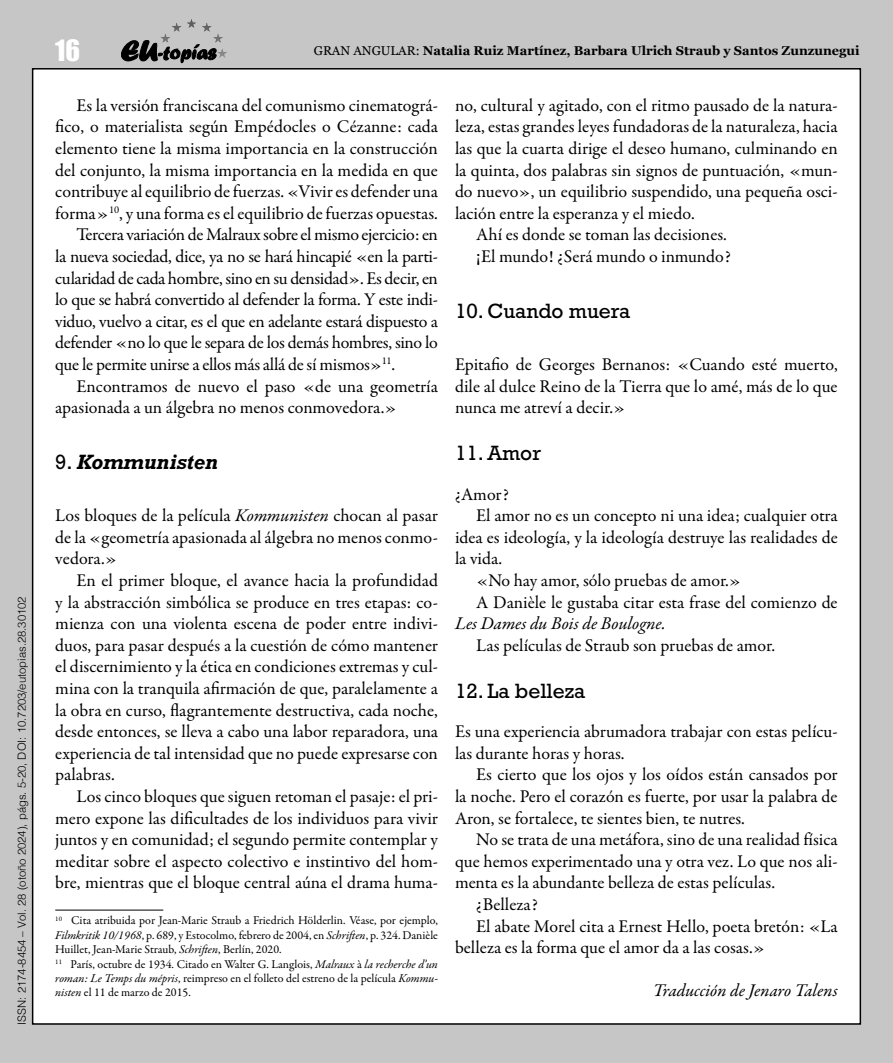
<style>
.page{position:relative;width:893px;height:1063px;background:#c6c6c6}
.page>*{position:absolute;margin:0;border:0;box-sizing:border-box;transform-origin:0 0}
.t1{font:27px "Impact";color:#fff}
.t2{font:21px "Rockwell Std";color:#000}
.t3{font:italic 700 21px "Rockwell Std";color:#000}
.t4{font:18px/21.6px "Garamond Premr Pro";letter-spacing:-.005em;color:#000;text-align:justify}
.t5{font:italic 18px "Garamond Premr Pro";color:#000}
.t6{font:700 12.75px "Georgia";color:#000}
.t7{font:12px/14.4px "Garamond Premr Pro";color:#000}
.t8{font:300 11.25px "Helvetica";color:#000}
.s1{font-weight:400}
.s2{font-weight:400;font-style:normal}
.s3{font-style:italic}
</style>
<div class="page">
<div style="left:33px;top:69px;width:827px;height:955px;background:#fff"></div>
<svg style="left:121px;top:40px;width:95px;height:23px"></svg>
<hr style="left:161px;top:19px;width:66px;height:1px;background:#585857">
<hr style="left:161px;top:20px;width:66px;height:1px;background:#595958">
<hr style="left:161px;top:21px;width:66px;height:1px;background:#5a5a59">
<hr style="left:161px;top:22px;width:66px;height:1px;background:#5c5c5b">
<hr style="left:161px;top:23px;width:66px;height:1px;background:#5d5d5c">
<hr style="left:161px;top:24px;width:66px;height:1px;background:#5f5f5e">
<hr style="left:161px;top:25px;width:66px;height:1px;background:#60605f">
<hr style="left:161px;top:26px;width:66px;height:1px;background:#626261">
<hr style="left:161px;top:27px;width:66px;height:1px;background:#636362">
<hr style="left:161px;top:28px;width:66px;height:1px;background:#656464">
<hr style="left:161px;top:29px;width:66px;height:1px;background:#666565">
<hr style="left:161px;top:30px;width:66px;height:1px;background:#676766">
<hr style="left:161px;top:31px;width:66px;height:1px;background:#696868">
<hr style="left:161px;top:32px;width:66px;height:1px;background:#6a6969">
<hr style="left:161px;top:33px;width:66px;height:1px;background:#6c6b6b">
<hr style="left:161px;top:34px;width:66px;height:1px;background:#6c6c6c">
<hr style="left:161px;top:35px;width:66px;height:1px;background:#6e6e6d">
<hr style="left:161px;top:36px;width:66px;height:1px;background:#6f6f6e">
<hr style="left:161px;top:37px;width:66px;height:1px;background:#717170">
<hr style="left:161px;top:38px;width:66px;height:1px;background:#727271">
<hr style="left:161px;top:39px;width:66px;height:1px;background:#747473">
<hr style="left:161px;top:40px;width:66px;height:1px;background:#757574">
<hr style="left:161px;top:41px;width:66px;height:1px;background:#767675">
<hr style="left:161px;top:42px;width:66px;height:1px;background:#787877">
<hr style="left:161px;top:43px;width:66px;height:1px;background:#797978">
<hr style="left:161px;top:44px;width:66px;height:1px;background:#7b7b7a">
<hr style="left:161px;top:45px;width:66px;height:1px;background:#7c7c7b">
<hr style="left:161px;top:46px;width:66px;height:1px;background:#7e7d7d">
<hr style="left:161px;top:47px;width:66px;height:1px;background:#7f7e7e">
<hr style="left:161px;top:48px;width:66px;height:1px;background:#818080">
<hr style="left:161px;top:49px;width:66px;height:1px;background:#828181">
<hr style="left:161px;top:50px;width:66px;height:1px;background:#828282">
<hr style="left:161px;top:51px;width:66px;height:1px;background:#848483">
<hr style="left:161px;top:52px;width:66px;height:1px;background:#858584">
<hr style="left:161px;top:53px;width:66px;height:1px;background:#878786">
<hr style="left:161px;top:54px;width:66px;height:1px;background:#888887">
<hr style="left:161px;top:55px;width:66px;height:1px;background:#898989">
<hr style="left:161px;top:56px;width:66px;height:1px;background:#8a8a8a">
<hr style="left:161px;top:57px;width:66px;height:1px;background:#8c8c8b">
<hr style="left:55px;top:910px;width:108px;height:1px;background:#000">
<p class="t8" style="left:12px;top:1025px;width:430px;rotate:-90deg">ISSN: 2174-8454 – Vol. 28 (otoño 2024), págs. 5-20, DOI: 10.7203/eutopias.28.30102</p>
<h1 class="t1" style="left:55px;top:29px;width:26px">16</h1>
<p class="t6" style="left:314px;top:41px;width:547px"><span class="s1">GRAN ANGULAR:</span> Natalia Ruiz Martínez, Barbara Ulrich Straub y Santos Zunzunegui</p>
<p class="t4" style="left:77px;top:95px;width:363px">Es la versión franciscana del comunismo cinematográ-</p>
<p class="t4" style="left:55px;top:116px;width:384px">fico, o materialista según Empédocles o Cézanne: cada</p>
<p class="t4" style="left:55px;top:138px;width:384px">elemento tiene la misma importancia en la construcción</p>
<p class="t4" style="left:55px;top:160px;width:384px">del conjunto, la misma importancia en la medida en que</p>
<p class="t4" style="left:55px;top:181px;width:384px">contribuye al equilibrio de fuerzas. «Vivir es defender una</p>
<p class="t4" style="left:55px;top:203px;width:384px">forma»<sup>10</sup>, y una forma es el equilibrio de fuerzas opuestas.</p>
<p class="t4" style="left:77px;top:224px;width:363px">Tercera variación de Malraux sobre el mismo ejercicio: en</p>
<p class="t4" style="left:55px;top:246px;width:384px">la nueva sociedad, dice, ya no se hará hincapié «en la parti-</p>
<p class="t4" style="left:55px;top:268px;width:384px">cularidad de cada hombre, sino en su densidad». Es decir, en</p>
<p class="t4" style="left:55px;top:289px;width:384px">lo que se habrá convertido al defender la forma. Y este indi-</p>
<p class="t4" style="left:55px;top:311px;width:384px">viduo, vuelvo a citar, es el que en adelante estará dispuesto a</p>
<p class="t4" style="left:55px;top:332px;width:384px">defender «no lo que le separa de los demás hombres, sino lo</p>
<p class="t4" style="left:55px;top:354px;width:341px">que le permite unirse a ellos más allá de sí mismos»<sup>11</sup>.</p>
<p class="t4" style="left:77px;top:376px;width:363px">Encontramos de nuevo el paso «de una geometría</p>
<p class="t4" style="left:55px;top:397px;width:343px">apasionada a un álgebra no menos conmovedora.»</p>
<p class="t3" style="left:55px;top:449px;width:164px"><span class="s2">9.</span> Kommunisten</p>
<p class="t4" style="left:55px;top:505px;width:384px">Los bloques de la película <span class="s3">Kommunisten</span> chocan al pasar de la «geometría apasionada al álgebra no menos conmo&shy;vedora.»</p>
<p class="t4" style="left:55px;top:570px;width:384px;text-indent:21px">En el primer bloque, el avance hacia la profundidad y la abstracción simbólica se produce en tres etapas: co&shy;mienza con una violenta escena de poder entre indivi&shy;duos, para pasar después a la cuestión de cómo mantener el discernimiento y la ética en condiciones extremas y cul&shy;mina con la tranquila afirmación de que, paralelamente a la obra en curso, flagrantemente destructiva, cada noche, desde entonces, se lleva a cabo una labor reparadora, una experiencia de tal intensidad que no puede expresarse con palabras.</p>
<p class="t4" style="left:55px;top:786px;width:384px;text-indent:21px">Los cinco bloques que siguen retoman el pasaje: el pri&shy;mero expone las dificultades de los individuos para vivir juntos y en comunidad; el segundo permite contemplar y meditar sobre el aspecto colectivo e instintivo del hom&shy;bre, mientras que el bloque central aúna el drama huma-</p>
<p class="t7" style="left:55px;top:914px;width:384px"><sup>10</sup> Cita atribuida por Jean-Marie Straub a Friedrich Hölderlin. Véase, por ejemplo, <span class="s3">Filmkritik 10/1968</span>, p. 689, y Estocolmo, febrero de 2004, en <span class="s3">Schriften</span>, p. 324. Danièle Huillet, Jean-Marie Straub, <span class="s3">Schriften</span>, Berlín, 2020.<br><sup>11</sup> París, octubre de 1934. Citado en Walter G. Langlois, <span class="s3">Malraux</span> à <span class="s3">la recherche d’un roman: Le Temps du mépris</span>, reimpreso en el folleto del estreno de la película <span class="s3">Kommu&shy;nisten</span> el 11 de marzo de 2015.</p>
<p class="t4" style="left:455px;top:95px;width:384px">no, cultural y agitado, con el ritmo pausado de la natura-</p>
<p class="t4" style="left:455px;top:116px;width:384px">leza, estas grandes leyes fundadoras de la naturaleza, hacia</p>
<p class="t4" style="left:455px;top:138px;width:384px">las que la cuarta dirige el deseo humano, culminando en</p>
<p class="t4" style="left:455px;top:160px;width:384px">la quinta, dos palabras sin signos de puntuación, «mun-</p>
<p class="t4" style="left:455px;top:181px;width:384px">do nuevo», un equilibrio suspendido, una pequeña osci-</p>
<p class="t4" style="left:455px;top:203px;width:241px">lación entre la esperanza y el miedo.</p>
<p class="t4" style="left:476px;top:224px;width:252px">Ahí es donde se toman las decisiones.</p>
<p class="t4" style="left:476px;top:246px;width:256px">¡El mundo! ¿Será mundo o inmundo?</p>
<p class="t2" style="left:455px;top:298px;width:177px">10. Cuando muera</p>
<p class="t4" style="left:455px;top:354px;width:384px">Epitafio de Georges Bernanos: «Cuando esté muerto, dile al dulce Reino de la Tierra que lo amé, más de lo que nunca me atreví a decir.»</p>
<p class="t2" style="left:455px;top:441px;width:88px">11. Amor</p>
<p class="t4" style="left:455px;top:484px;width:55px">¿Amor?</p>
<p class="t4" style="left:476px;top:505px;width:363px">El amor no es un concepto ni una idea; cualquier otra</p>
<p class="t4" style="left:455px;top:527px;width:384px">idea es ideología, y la ideología destruye las realidades de</p>
<p class="t4" style="left:455px;top:548px;width:49px">la vida.</p>
<p class="t4" style="left:476px;top:570px;width:267px">«No hay amor, sólo pruebas de amor.»</p>
<p class="t4" style="left:476px;top:592px;width:363px">A Danièle le gustaba citar esta frase del comienzo de</p>
<p class="t5" style="left:455px;top:612px;width:212px">Les Dames du Bois de Boulogne.</p>
<p class="t4" style="left:476px;top:635px;width:300px">Las películas de Straub son pruebas de amor.</p>
<p class="t2" style="left:455px;top:679px;width:132px">12. La belleza</p>
<p class="t4" style="left:455px;top:721px;width:384px">Es una experiencia abrumadora trabajar con estas pelícu&shy;las durante horas y horas.</p>
<p class="t4" style="left:455px;top:764px;width:384px;text-indent:21px">Es cierto que los ojos y los oídos están cansados por la noche. Pero el corazón es fuerte, por usar la palabra de Aron, se fortalece, te sientes bien, te nutres.</p>
<p class="t4" style="left:476px;top:829px;width:363px">No se trata de una metáfora, sino de una realidad física</p>
<p class="t4" style="left:455px;top:851px;width:384px">que hemos experimentado una y otra vez. Lo que nos ali-</p>
<p class="t4" style="left:455px;top:872px;width:322px">menta es la abundante belleza de estas películas.</p>
<p class="t4" style="left:476px;top:894px;width:63px">¿Belleza?</p>
<p class="t4" style="left:476px;top:916px;width:363px">El abate Morel cita a Ernest Hello, poeta bretón: «La</p>
<p class="t4" style="left:455px;top:937px;width:312px">belleza es la forma que el amor da a las cosas.»</p>
<p class="t5" style="left:653px;top:979px;width:186px">Traducción de Jenaro Talens</p>
</div>
